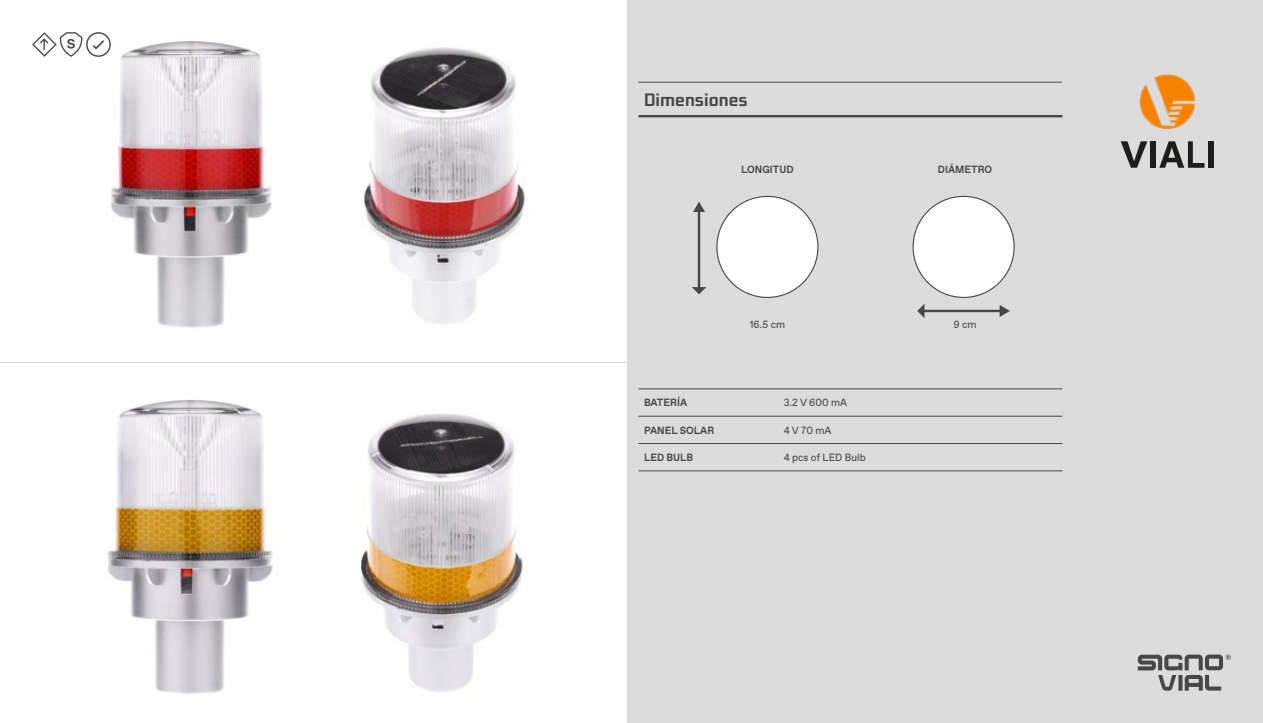
<style>
.page{position:relative;width:1263px;height:723px;background:#dcdcdc}
.page>*{position:absolute;margin:0;border:0;box-sizing:border-box;transform-origin:0 0}
.t1{font:18px "Bunken Tech Sans Pro Se Bd";color:#474747;scale:.96 1}
.t2{font:700 10.5px "Favorit";color:#474747;scale:.96 1}
.t3{font:10.5px "Favorit";color:#474747;scale:.96 1}
</style>
<div class="page">
<div style="left:0;top:0;width:626px;height:361px;background:#fff"></div>
<img style="left:110px;top:41px;width:162px;height:287px">
<img style="left:363px;top:47px;width:162px;height:277px">
<hr style="left:638px;top:388px;width:424px;height:1px;background:#474747">
<hr style="left:638px;top:416px;width:424px;height:1px;background:#474747">
<hr style="left:638px;top:443px;width:424px;height:1px;background:#474747">
<hr style="left:638px;top:470px;width:424px;height:1px;background:#474747">
<img style="left:1139px;top:75px;width:56px;height:55px">
<svg style="left:1121px;top:141px;width:26px;height:27px"></svg>
<div style="left:1150px;top:141px;width:6px;height:27px;background:#1d1d1b"></div>
<svg style="left:1159px;top:141px;width:45px;height:27px"></svg>
<div style="left:1208px;top:141px;width:6px;height:27px;background:#1d1d1b"></div>
<svg style="left:1138px;top:654px;width:93px;height:37px"></svg>
<hr style="left:638px;top:82px;width:424px;height:1px;background:#474747">
<hr style="left:638px;top:115px;width:424px;height:2px;background:#474747">
<div style="left:717px;top:196px;width:101px;height:101px;background:#fff;border-radius:50%"></div>
<div style="left:913px;top:196px;width:101px;height:101px;background:#fff;border-radius:50%"></div>
<hr style="left:698px;top:210px;width:2px;height:78px;background:#474747">
<svg style="left:693px;top:202px;width:12px;height:10px"></svg>
<svg style="left:692px;top:287px;width:14px;height:7px"></svg>
<hr style="left:923px;top:310px;width:78px;height:2px;background:#474747">
<svg style="left:999px;top:305px;width:11px;height:12px"></svg>
<svg style="left:917px;top:304px;width:7px;height:14px"></svg>
<svg style="left:32px;top:32px;width:79px;height:25px"></svg>
<div style="left:0;top:364px;width:626px;height:359px;background:#fff"></div>
<img style="left:361px;top:413px;width:162px;height:279px">
<img style="left:107px;top:400px;width:166px;height:294px">
<h1 class="t1" style="left:644px;top:89px;width:109px">Dimensiones</h1>
<p class="t2" style="left:741px;top:162px;width:56px">LONGITUD</p>
<p class="t2" style="left:644px;top:395px;width:46px">BATERÍA</p>
<p class="t2" style="left:644px;top:423px;width:75px">PANEL SOLAR</p>
<p class="t3" style="left:750px;top:317px;width:38px">16.5 cm</p>
<p class="t3" style="left:784px;top:395px;width:68px">3.2 V 600 mA</p>
<p class="t3" style="left:784px;top:423px;width:51px">4 V 70 mA</p>
<p class="t2" style="left:644px;top:451px;width:53px">LED BULB</p>
<p class="t3" style="left:784px;top:451px;width:87px">4 pcs of LED Bulb</p>
<p class="t2" style="left:938px;top:162px;width:58px">DIÁMETRO</p>
<p class="t3" style="left:953px;top:317px;width:25px">9 cm</p>
</div>
